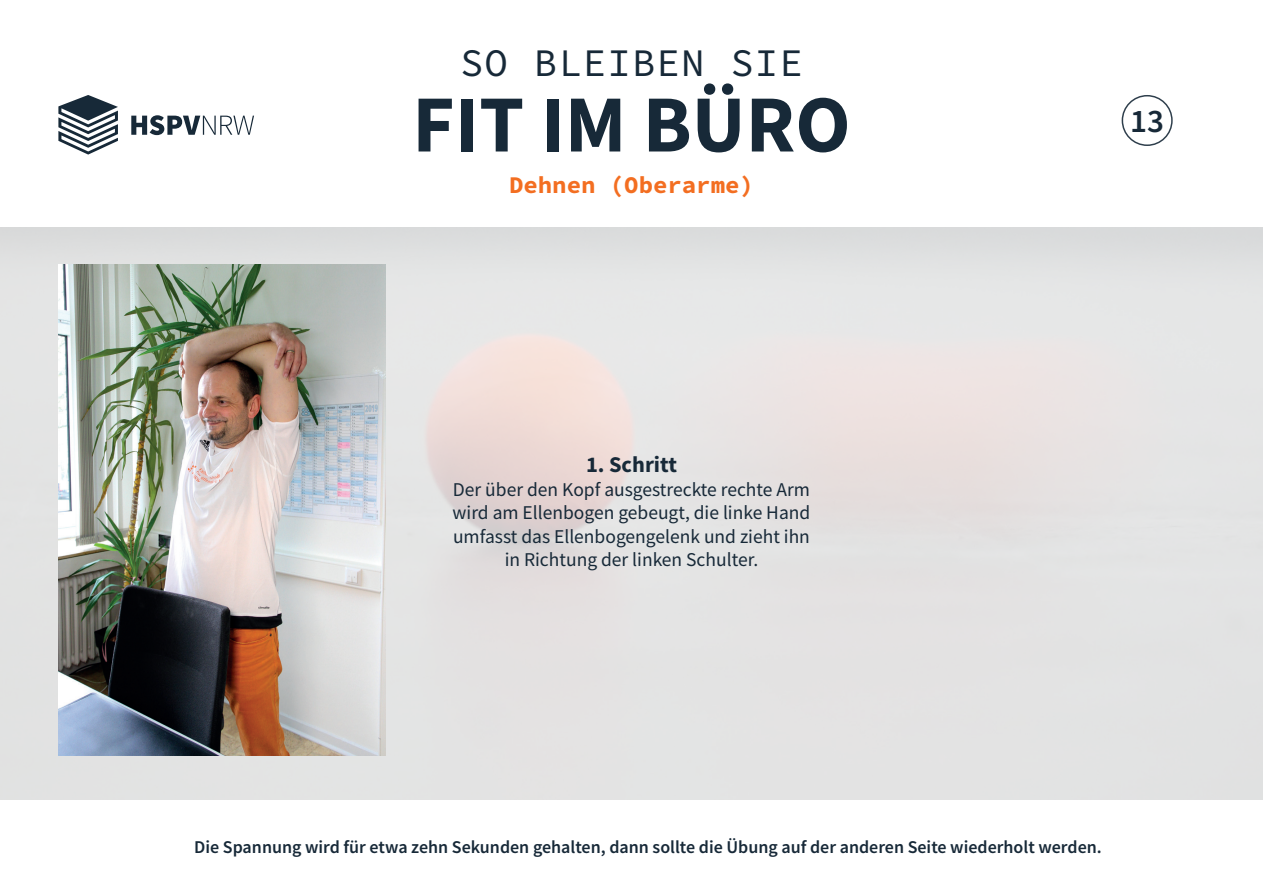
<style>
.page{position:relative;width:1263px;height:893px;background:#fff}
.page>*{position:absolute;margin:0;border:0;box-sizing:border-box;transform-origin:0 0}
.t1{font:700 81px "HSPV";color:#172938}
.t2{font:39px "HSPV Mono";letter-spacing:.03em;color:#172938}
.t3{font:600 33px "HSPV";color:#172938}
.t4{font:700 24px "HSPV Mono";color:#f36e21}
.t5{font:700 22.5px "HSPV";color:#172938}
.t6{font:19.5px/23.4px "HSPV";color:#172938;text-align:center}
.t7{font:600 18px "HSPV";color:#172938}
</style>
<div class="page">
<img style="left:0;top:227px;width:1263px;height:572px">
<div style="left:1122px;top:95px;width:51px;height:51px;border:2px solid #172938;border-radius:50%"></div>
<svg style="left:131px;top:115px;width:123px;height:20px"></svg>
<svg style="left:58px;top:95px;width:60px;height:60px"></svg>
<img style="left:58px;top:264px;width:328px;height:491px">
<h2 class="t2" style="left:460px;top:35px;width:344px">SO BLEIBEN SIE</h2>
<h1 class="t1" style="left:412px;top:70px;width:440px">FIT IM BÜRO</h1>
<p class="t4" style="left:509px;top:167px;width:246px">Dehnen (Oberarme)</p>
<p class="t5" style="left:586px;top:450px;width:92px">1. Schritt</p>
<p class="t6" style="left:453px;top:478px;width:359px">Der über den Kopf ausgestreckte rechte Arm wird am Ellenbogen gebeugt, die linke Hand umfasst das Ellenbogengelenk und zieht ihn in Richtung der linken Schulter.</p>
<h3 class="t3" style="left:1130px;top:99px;width:35px">13</h3>
<p class="t7" style="left:194px;top:836px;width:909px">Die Spannung wird für etwa zehn Sekunden gehalten, dann sollte die Übung auf der anderen Seite wiederholt werden.</p>
</div>
